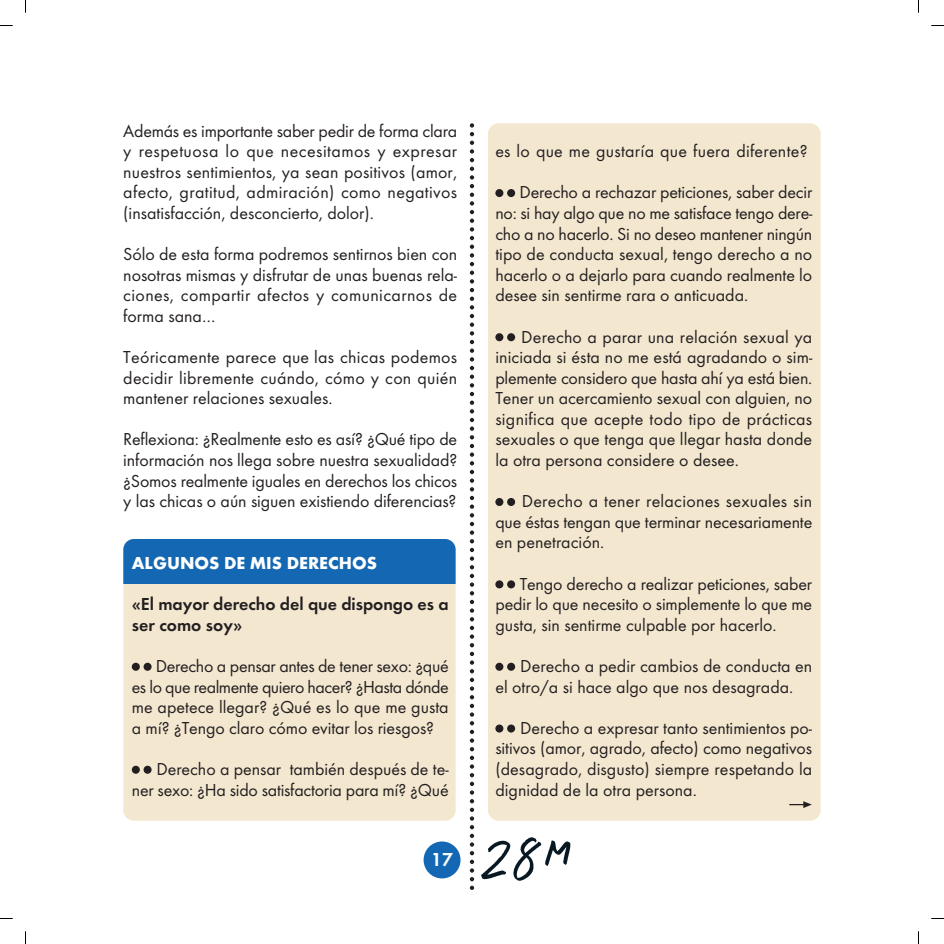
<style>
.page{position:relative;width:944px;height:944px;background:#fff}
.page>*{position:absolute;margin:0;border:0;box-sizing:border-box;transform-origin:0 0}
.t1{font:600 19.5px "Futura T";color:#fff}
.t2{font:18px/20.5px "Futura T";color:#231f20;text-align:justify}
.t3{font:600 18px/20.5px "Futura T";letter-spacing:-.005em;color:#231f20}
.t4{font:700 18px "Futura T";color:#fff}
</style>
<div class="page">
<svg style="left:0;top:918px;width:13px;height:1px"></svg>
<svg style="left:25px;top:931px;width:1px;height:13px"></svg>
<svg style="left:0;top:25px;width:13px;height:1px"></svg>
<svg style="left:25px;top:0;width:1px;height:13px"></svg>
<svg style="left:931px;top:25px;width:13px;height:1px"></svg>
<svg style="left:918px;top:0;width:1px;height:13px"></svg>
<svg style="left:931px;top:918px;width:13px;height:1px"></svg>
<svg style="left:918px;top:931px;width:1px;height:13px"></svg>
<div style="left:488px;top:123px;width:333px;height:698px;background:#f3e7d0;border-radius:11px"></div>
<div style="left:123px;top:539px;width:333px;height:282px;background:#f3e7d0;border-radius:11px"></div>
<div style="left:123px;top:539px;width:333px;height:45px;background:#1468b3"></div>
<div style="left:132px;top:663px;width:8px;height:8px;background:#231f20;border-radius:50%"></div>
<div style="left:144px;top:663px;width:8px;height:8px;background:#231f20;border-radius:50%"></div>
<div style="left:132px;top:766px;width:8px;height:8px;background:#231f20;border-radius:50%"></div>
<div style="left:144px;top:766px;width:8px;height:8px;background:#231f20;border-radius:50%"></div>
<div style="left:495px;top:189px;width:8px;height:8px;background:#231f20;border-radius:50%"></div>
<div style="left:507px;top:189px;width:8px;height:8px;background:#231f20;border-radius:50%"></div>
<div style="left:495px;top:333px;width:8px;height:8px;background:#231f20;border-radius:50%"></div>
<div style="left:507px;top:333px;width:8px;height:8px;background:#231f20;border-radius:50%"></div>
<div style="left:495px;top:498px;width:8px;height:8px;background:#231f20;border-radius:50%"></div>
<div style="left:507px;top:498px;width:8px;height:8px;background:#231f20;border-radius:50%"></div>
<div style="left:495px;top:580px;width:8px;height:8px;background:#231f20;border-radius:50%"></div>
<div style="left:507px;top:580px;width:8px;height:8px;background:#231f20;border-radius:50%"></div>
<div style="left:495px;top:663px;width:8px;height:8px;background:#231f20;border-radius:50%"></div>
<div style="left:507px;top:663px;width:8px;height:8px;background:#231f20;border-radius:50%"></div>
<div style="left:495px;top:724px;width:8px;height:9px;background:#231f20;border-radius:50%"></div>
<div style="left:507px;top:724px;width:8px;height:9px;background:#231f20;border-radius:50%"></div>
<img style="left:481px;top:837px;width:90px;height:44px">
<div style="left:424px;top:841px;width:36px;height:37px;background:#1468b3;border-radius:50%"></div>
<svg style="left:470px;top:123px;width:4px;height:767px"></svg>
<svg style="left:789px;top:801px;width:23px;height:7px"></svg>
<p class="t2" style="left:123px;top:122px;width:335px">Además es importante saber pedir de forma clara y respetuosa lo que necesitamos y expresar nuestros sentimientos, ya sean positivos (amor, afecto, gratitud, admiración) como negativos (insatisfacción, desconcierto, dolor).</p>
<p class="t2" style="left:123px;top:245px;width:335px">Sólo de esta forma podremos sentirnos bien con nosotras mismas y disfrutar de unas buenas rela&shy;ciones, compartir afectos y comunicarnos de forma sana…</p>
<p class="t2" style="left:123px;top:348px;width:335px">Teóricamente parece que las chicas podemos decidir libremente cuándo, cómo y con quién mantener relaciones sexuales.</p>
<p class="t2" style="left:123px;top:431px;width:335px">Reflexiona: ¿Realmente esto es así? ¿Qué tipo de información nos llega sobre nuestra sexualidad? ¿Somos realmente iguales en derechos los chicos y las chicas o aún siguen existiendo diferencias?</p>
<p class="t4" style="left:132px;top:556px;width:247px">ALGUNOS DE MIS DERECHOS</p>
<p class="t3" style="left:132px;top:595px;width:318px">«El mayor derecho del que dispongo es a ser como soy»</p>
<p class="t2" style="left:132px;top:657px;width:318px;text-indent:24px">Derecho a pensar antes de tener sexo: ¿qué es lo que realmente quiero hacer? ¿Hasta dónde me apetece llegar? ¿Qué es lo que me gusta a mí? ¿Tengo claro cómo evitar los riesgos?</p>
<p class="t2" style="left:132px;top:760px;width:318px;text-align:right">Derecho a pensar también después de te&shy;ner sexo: ¿Ha sido satisfactoria para mí? ¿Qué</p>
<p class="t1" style="left:431px;top:852px;width:24px">17</p>
<p class="t2" style="left:495px;top:142px;width:314px">es lo que me gustaría que fuera diferente?</p>
<p class="t2" style="left:495px;top:183px;width:318px;text-indent:24px">Derecho a rechazar peticiones, saber decir no: si hay algo que no me satisface tengo dere&shy;cho a no hacerlo. Si no deseo mantener ningún tipo de conducta sexual, tengo derecho a no hacerlo o a dejarlo para cuando realmente lo desee sin sentirme rara o anticuada.</p>
<p class="t2" style="left:495px;top:328px;width:318px;text-indent:26px">Derecho a parar una relación sexual ya iniciada si ésta no me está agradando o sim&shy;plemente considero que hasta ahí ya está bien.<br>Tener un acercamiento sexual con alguien, no significa que acepte todo tipo de prácticas sexuales o que tenga que llegar hasta donde la otra persona considere o desee.</p>
<p class="t2" style="left:495px;top:492px;width:318px;text-indent:26px">Derecho a tener relaciones sexuales sin que éstas tengan que terminar necesariamente en penetración.</p>
<p class="t2" style="left:495px;top:575px;width:318px;text-indent:24px">Tengo derecho a realizar peticiones, saber pedir lo que necesito o simplemente lo que me gusta, sin sentirme culpable por hacerlo.</p>
<p class="t2" style="left:495px;top:657px;width:319px;text-indent:25px">Derecho a pedir cambios de conducta en el otro/a si hace algo que nos desagrada.</p>
<p class="t2" style="left:495px;top:719px;width:318px;text-indent:25px">Derecho a expresar tanto sentimientos po&shy;sitivos (amor, agrado, afecto) como negativos (desagrado, disgusto) siempre respetando la dignidad de la otra persona.</p>
</div>
